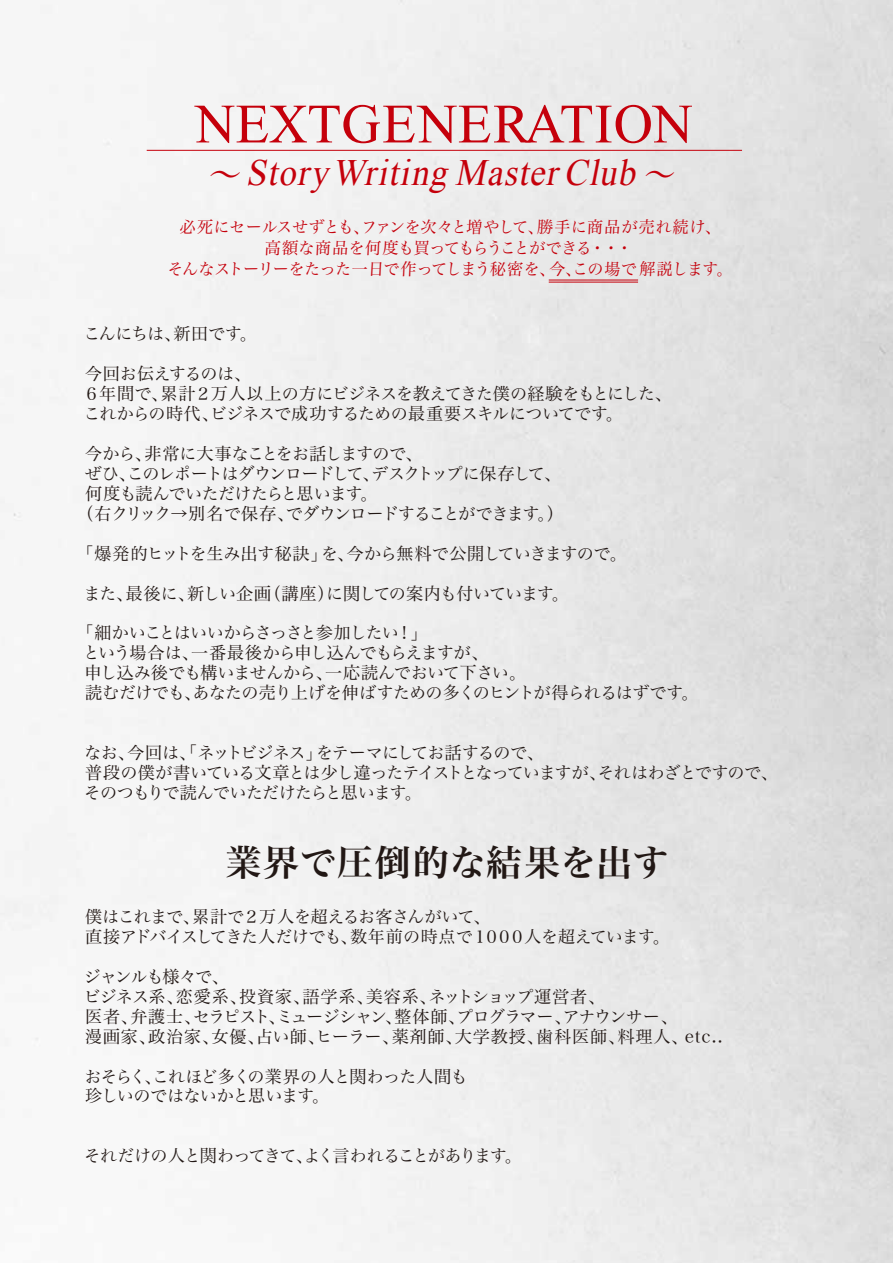
<style>
.page{position:relative;width:893px;height:1263px;background:#fff}
.page>*{position:absolute;margin:0;border:0;box-sizing:border-box;transform-origin:0 0}
.t1{font:55.5px "Times New Roman";letter-spacing:.005em;color:#c5000b}
.t2{font:italic 37.2px "Times New Roman";color:#c5000b}
.t3{font:36px "Hira Min Pro N W6";letter-spacing:.02em;color:#221815}
.t4{font:17.1px/20px "Hira Min Pro N W3";letter-spacing:-.045em;color:#221815}
.t5{font:17.1px/20px "Hira Min Pro N W3";letter-spacing:-.065em;color:#221815}
.t6{font:17.1px/20px "Hira Min Pro N W3";letter-spacing:-.025em;color:#221815}
.t7{font:17.1px/20px "Hira Min Pro N W3";letter-spacing:-.07em;color:#221815}
.t8{font:17.1px "Hira Min Pro N W3";letter-spacing:-.02em;color:#221815}
.t9{font:17.1px "Hira Min Pro N W3";letter-spacing:-.08em;color:#221815}
.t10{font:17.1px "Hira Min Pro N W3";letter-spacing:-.015em;color:#221815}
.t11{font:17.1px "Hira Min Pro N W3";letter-spacing:-.01em;color:#221815}
.t12{font:17.1px "Hira Min Pro N W3";letter-spacing:-.11em;color:#221815}
.t13{font:16.35px "Hira Min Pro N W3";color:#c5000b}
.s1{font-family:"Koz Min Pr 6 N";font-weight:500;font-size:33.75px}
</style>
<div class="page">
<hr style="left:549px;top:282px;width:89px;height:1px;background:#c5000b">
<hr style="left:549px;top:280px;width:89px;height:1px;background:#c5000b">
<hr style="left:147px;top:150px;width:595px;height:1px;background:#c5000b">
<h1 class="t1" style="left:195px;top:87px;width:499px">NEXTGENERATION</h1>
<h2 class="t2" style="left:207px;top:148px;width:479px"><span class="s1">〜</span> StoryWriting Master Club <span class="s1">〜</span></h2>
<p class="t13" style="left:180px;top:213px;width:367px">必死にセールスせずともファンを次々と増やして、</p>
<p class="t13" style="left:537px;top:213px;width:187px">勝手に商品が売れ続け、</p>
<p class="t13" style="left:353px;top:213px;width:19px">、</p>
<p class="t13" style="left:264px;top:234px;width:330px">高額な商品を何度も買ってもらうことができる</p>
<p class="t13" style="left:589px;top:234px;width:19px">・</p>
<p class="t13" style="left:603px;top:234px;width:19px">・</p>
<p class="t13" style="left:616px;top:234px;width:19px">・</p>
<p class="t13" style="left:167px;top:255px;width:554px">そんなストーリーをたった一日で作ってしまう秘密を今、 この場で解説します</p>
<p class="t13" style="left:716px;top:255px;width:19px">。</p>
<p class="t13" style="left:565px;top:255px;width:19px">、</p>
<p class="t4" style="left:174px;top:322px;width:85px">新田です。</p>
<p class="t4" style="left:83px;top:322px;width:99px">こんにちは、</p>
<p class="t6" style="left:161px;top:362px;width:513px;text-indent:-75px">今回お伝えするのは、<br>累計２万人以上の方にビジネスを教えてきた僕の経験をもとにした、</p>
<p class="t4" style="left:83px;top:382px;width:86px">６年間で、</p>
<p class="t4" style="left:210px;top:402px;width:414px">ビジネスで成功するための最重要スキルについてです。</p>
<p class="t6" style="left:83px;top:402px;width:137px">これからの時代、</p>
<p class="t4" style="left:144px;top:442px;width:280px">非常に大事なことをお話しますので、</p>
<p class="t7" style="left:127px;top:442px;width:436px;text-indent:-42px">今から、<br>このレポートはダウンロードしてデスクトップに保存して、</p>
<p class="t4" style="left:85px;top:462px;width:53px">ぜひ、</p>
<p class="t4" style="left:85px;top:482px;width:294px">何度も読んでいただけたらと思います。</p>
<p class="t9" style="left:286px;top:499px;width:280px">でダウンロードすることができます (。</p>
<p class="t4" style="left:363px;top:462px;width:19px">、</p>
<p class="t11" style="left:76px;top:499px;width:219px">（右クリック→別名で保存、</p>
<p class="t10" style="left:76px;top:539px;width:252px">「爆発的ヒットを生み出す秘訣」</p>
<p class="t4" style="left:347px;top:542px;width:282px">今から無料で公開していきますので。</p>
<p class="t4" style="left:321px;top:542px;width:35px">を、</p>
<p class="t4" style="left:264px;top:582px;width:72px">（講座）</p>
<p class="t4" style="left:187px;top:582px;width:86px">新しい企画</p>
<p class="t4" style="left:326px;top:582px;width:244px">に関しての案内も付いています。</p>
<p class="t4" style="left:126px;top:582px;width:71px">最後に、</p>
<p class="t4" style="left:84px;top:582px;width:51px">また、</p>
<p class="t5" style="left:191px;top:621px;width:299px;text-indent:-115px">「細かいことはいいからさっさと参加したい<br>一番最後から申し込んでもらえますが、</p>
<p class="t4" style="left:396px;top:621px;width:33px">!「</p>
<p class="t4" style="left:83px;top:641px;width:118px">という場合は、</p>
<p class="t8" style="left:325px;top:658px;width:203px">一応読んでおいて下さい。</p>
<p class="t4" style="left:85px;top:661px;width:615px">申し込み後でも構いませんから、<br>読むだけでもあなたの売り上げを伸ばすための多くのヒントが得られるはずです。</p>
<p class="t4" style="left:184px;top:681px;width:19px">、</p>
<p class="t5" style="left:127px;top:741px;width:197px">今回は、「ネットビジネス」</p>
<p class="t4" style="left:316px;top:741px;width:229px">をテーマにしてお話するので、</p>
<p class="t4" style="left:84px;top:741px;width:52px">なお、</p>
<p class="t4" style="left:84px;top:761px;width:524px">普段の僕が書いている文章とは少し違ったテイストとなっていますが、そのつもりで読んでいただけたらと思います。</p>
<p class="t4" style="left:597px;top:761px;width:182px">それはわざとですので、</p>
<h3 class="t3" style="left:225px;top:830px;width:444px">業界で圧倒的な結果を出す</h3>
<p class="t8" style="left:192px;top:902px;width:300px">累計で２万人を超えるお客さんがいて、</p>
<p class="t4" style="left:85px;top:905px;width:116px">僕はこれまで、</p>
<p class="t4" style="left:350px;top:925px;width:321px">数年前の時点で１０００人を超えています。</p>
<p class="t7" style="left:85px;top:925px;width:274px">直接アドバイスしてきた人だけでも、</p>
<p class="t9" style="left:84px;top:962px;width:146px">ジャンルも様々で、</p>
<p class="t4" style="left:176px;top:985px;width:72px">恋愛系、</p>
<p class="t4" style="left:84px;top:985px;width:101px">ビジネス系、</p>
<p class="t4" style="left:302px;top:985px;width:72px">語学系、</p>
<p class="t4" style="left:366px;top:985px;width:72px">美容系、</p>
<p class="t12" style="left:428px;top:982px;width:178px">ネットショップ運営者、</p>
<p class="t4" style="left:239px;top:985px;width:72px">投資家、</p>
<p class="t4" style="left:456px;top:1005px;width:117px">プログラマー、</p>
<p class="t4" style="left:85px;top:1005px;width:55px">医者、</p>
<p class="t5" style="left:193px;top:1005px;width:274px">セラピストミュージシャン整体師、</p>
<p class="t4" style="left:130px;top:1005px;width:72px">弁護士、</p>
<p class="t4" style="left:562px;top:1005px;width:117px">アナウンサー、</p>
<p class="t4" style="left:269px;top:1005px;width:19px">、</p>
<p class="t4" style="left:385px;top:1005px;width:19px">、</p>
<p class="t4" style="left:85px;top:1025px;width:72px">漫画家、</p>
<p class="t4" style="left:84px;top:1064px;width:385px">おそらくこれほど多くの業界の人と関わった人間も</p>
<p class="t4" style="left:392px;top:1025px;width:72px">薬剤師、</p>
<p class="t4" style="left:256px;top:1025px;width:70px">占い師、</p>
<p class="t4" style="left:536px;top:1025px;width:90px">歯科医師、</p>
<p class="t4" style="left:212px;top:1025px;width:55px">女優、</p>
<p class="t4" style="left:455px;top:1025px;width:90px">大学教授、</p>
<p class="t4" style="left:148px;top:1025px;width:72px">政治家、</p>
<p class="t4" style="left:617px;top:1025px;width:72px">料理人、</p>
<p class="t4" style="left:316px;top:1025px;width:85px">ヒーラー、</p>
<p class="t4" style="left:85px;top:1064px;width:246px;text-indent:59px">、<br>珍しいのではないかと思います。</p>
<p class="t4" style="left:685px;top:1025px;width:40px">etc..</p>
<p class="t5" style="left:84px;top:1144px;width:440px">それだけの人と関わってきてよく言われることがあります。</p>
<p class="t4" style="left:296px;top:1144px;width:19px">、</p>
</div>
